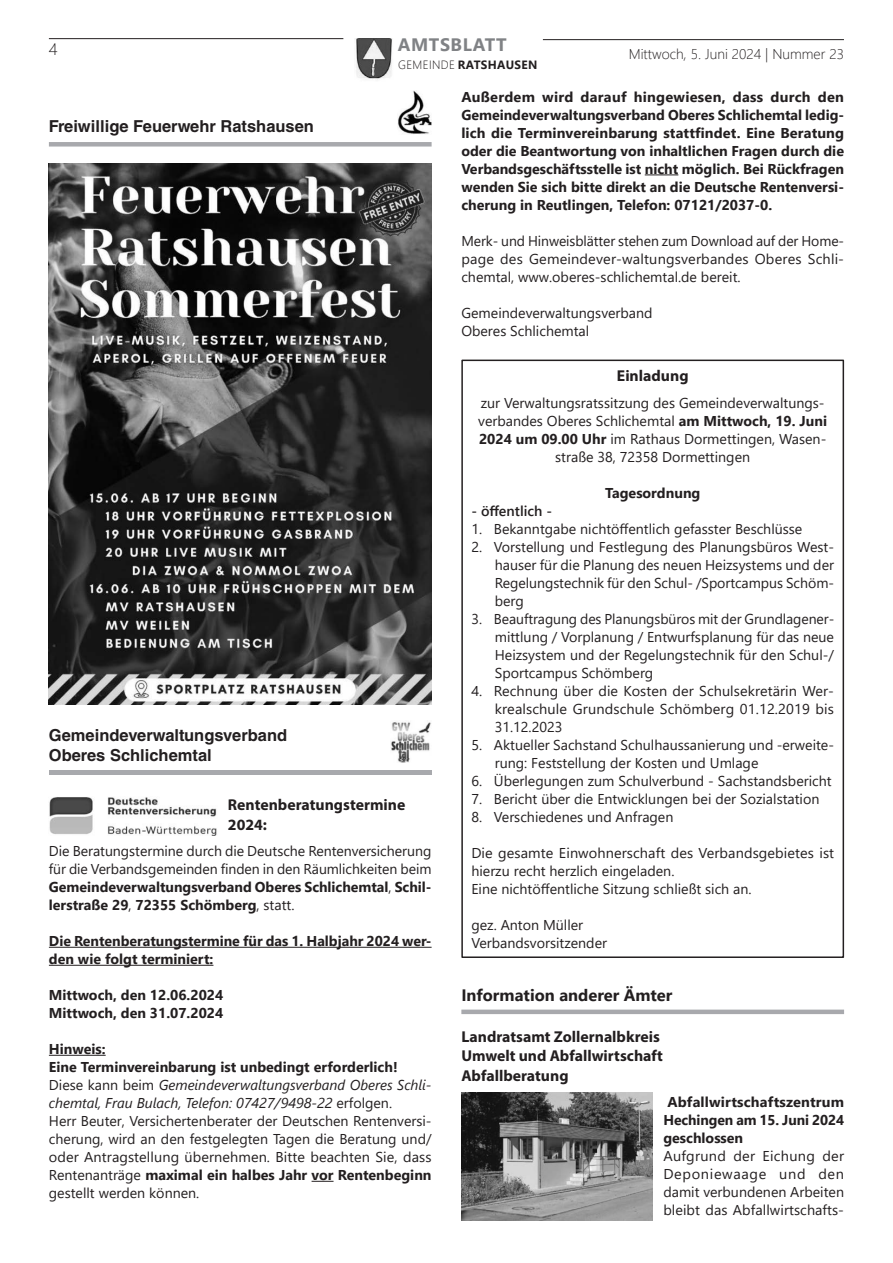
<style>
.page{position:relative;width:893px;height:1263px;background:#fff}
.page>*{position:absolute;margin:0;border:0;box-sizing:border-box;transform-origin:0 0}
.t1{font:700 18px "Segoe UI";letter-spacing:.03em;color:#808285}
.t2{font:700 16.5px/19.8px "Helvetica LT Std";color:#231f20}
.t3{font:700 16.5px "Segoe UI";color:#231f20}
.t4{font:300 16.5px "Segoe UI";color:#231f20}
.t5{font:700 15.75px/19.5px "Myriad Pro";color:#231f20}
.t6{font:14.25px/18px "Segoe UI";color:#231f20;text-align:justify}
.t7{font:700 14.25px/18px "Segoe UI";color:#231f20}
.t8{font:300 14.25px "Segoe UI";color:#231f20}
.t9{font:600 14.25px "Segoe UI";color:#231f20}
.t10{font:700 12px "Segoe UI";letter-spacing:.03em;color:#231f20}
.s1{font-weight:300}
.s2{font-weight:700}
.s3{font-style:italic}
</style>
<div class="page">
<hr style="left:49px;top:38px;width:294px;height:1px;background:#231f20">
<hr style="left:543px;top:39px;width:301px;height:1px;background:#231f20">
<img style="left:355px;top:38px;width:37px;height:42px">
<hr style="left:49px;top:947px;width:383px;height:1px;background:#231f20">
<hr style="left:49px;top:965px;width:164px;height:1px;background:#231f20">
<hr style="left:49px;top:1055px;width:57px;height:1px;background:#231f20">
<svg style="left:312px;top:1181px;width:22px;height:1px"></svg>
<div style="left:49px;top:142px;width:383px;height:5px;background:#a8a9ad"></div>
<img style="left:398px;top:91px;width:34px;height:43px">
<img style="left:49px;top:164px;width:383px;height:541px">
<div style="left:49px;top:770px;width:383px;height:5px;background:#a8a9ad"></div>
<img style="left:390px;top:722px;width:41px;height:41px">
<img style="left:49px;top:797px;width:168px;height:39px">
<hr style="left:645px;top:175px;width:33px;height:1px;background:#231f20">
<div style="left:461px;top:1009px;width:383px;height:5px;background:#a8a9ad"></div>
<div style="left:461px;top:360px;width:383px;height:598px;border:2px solid #231f20"></div>
<img style="left:461px;top:1093px;width:192px;height:127px">
<p class="t4" style="left:49px;top:34px;width:10px">4</p>
<p class="t1" style="left:398px;top:28px;width:110px">AMTSBLATT</p>
<p class="t10" style="left:398px;top:54px;width:141px"><span class="s1">GEMEINDE</span> RATSHAUSEN</p>
<p class="t8" style="left:629px;top:41px;width:217px">Mittwoch, 5. Juni 2024 | Nummer 23</p>
<p class="t2" style="left:49px;top:116px;width:267px">Freiwillige Feuerwehr Ratshausen</p>
<p class="t2" style="left:49px;top:725px;width:240px">Gemeindeverwaltungsverband<br>Oberes Schlichemtal</p>
<p class="t5" style="left:228px;top:794px;width:179px">Rentenberatungstermine<br>2024:</p>
<p class="t6" style="left:49px;top:841px;width:384px">Die Beratungstermine durch die Deutsche Rentenversicherung für die Verbandsgemeinden finden in den Räumlichkeiten beim <span class="s2">Gemeindeverwaltungsverband Oberes Schlichemtal</span>, <span class="s2">Schil&shy;lerstraße 29</span>, <span class="s2">72355 Schömberg</span>, statt.</p>
<p class="t7" style="left:49px;top:931px;width:384px">Die Rentenberatungstermine für das 1. Halbjahr 2024 wer&shy;den wie folgt terminiert:</p>
<p class="t7" style="left:49px;top:985px;width:176px">Mittwoch, den 12.06.2024<br>Mittwoch, den 31.07.2024</p>
<p class="t6" style="left:49px;top:1039px;width:384px;text-align:left"><span class="s2">Hinweis:<br>Eine Terminvereinbarung ist unbedingt erforderlich!<br></span>Diese kann beim <span class="s3">Gemeindeverwaltungsverband Oberes Schli&shy;chemtal, Frau Bulach, Telefon: 07427/9498-22</span> erfolgen.<br>Herr Beuter, Versichertenberater der Deutschen Rentenversi&shy;cherung, wird an den festgelegten Tagen die Beratung und/ oder Antragstellung übernehmen. Bitte beachten Sie, dass Rentenanträge <span class="s2">maximal ein halbes Jahr vor Rentenbeginn </span>gestellt werden können.</p>
<p class="t7" style="left:461px;top:86px;width:384px;text-align:justify">Außerdem wird darauf hingewiesen, dass durch den Gemeindeverwaltungsverband Oberes Schlichemtal ledig&shy;lich die Terminvereinbarung stattfindet. Eine Beratung oder die Beantwortung von inhaltlichen Fragen durch die Verbandsgeschäftsstelle ist nicht möglich. Bei Rückfragen wenden Sie sich bitte direkt an die Deutsche Rentenversi&shy;cherung in Reutlingen, Telefon: 07121/2037-0.</p>
<p class="t6" style="left:461px;top:230px;width:384px">Merk- und Hinweisblätter stehen zum Download auf der Home&shy;page des Gemeindever-waltungsverbandes Oberes Schli&shy;chemtal, www.oberes-schlichemtal.de bereit.</p>
<p class="t6" style="left:461px;top:302px;width:193px">Gemeindeverwaltungsverband<br>Oberes Schlichemtal</p>
<p class="t5" style="left:617px;top:366px;width:73px">Einladung</p>
<p class="t6" style="left:478px;top:393px;width:351px;text-align:center">zur Verwaltungsratssitzung des Gemeindeverwaltungs&shy;verbandes Oberes Schlichemtal <span class="s2">am Mittwoch, 19. Juni 2024 um 09.00 Uhr</span> im Rathaus Dormettingen, Wasen&shy;straße 38, 72358 Dormettingen</p>
<p class="t7" style="left:605px;top:483px;width:97px">Tagesordnung</p>
<p class="t9" style="left:471px;top:497px;width:82px">- öffentlich -</p>
<p class="t6" style="left:471px;top:519px;width:333px">1. Bekanntgabe nichtöffentlich gefasster Beschlüsse</p>
<p class="t6" style="left:495px;top:537px;width:341px;text-indent:-23px">2. Vorstellung und Festlegung des Planungsbüros West&shy;hauser für die Planung des neuen Heizsystems und der Regelungstechnik für den Schul- /Sportcampus Schöm&shy;berg</p>
<p class="t6" style="left:495px;top:609px;width:341px;text-indent:-23px">3. Beauftragung des Planungsbüros mit der Grundlagener&shy;mittlung / Vorplanung / Entwurfsplanung für das neue Heizsystem und der Regelungstechnik für den Schul-/ Sportcampus Schömberg</p>
<p class="t6" style="left:495px;top:681px;width:341px;text-indent:-23px">4. Rechnung über die Kosten der Schulsekretärin Wer&shy;krealschule Grundschule Schömberg 01.12.2019 bis 31.12.2023</p>
<p class="t6" style="left:495px;top:735px;width:341px;text-indent:-23px">5. Aktueller Sachstand Schulhaussanierung und -erweite&shy;rung: Feststellung der Kosten und Umlage</p>
<p class="t6" style="left:471px;top:771px;width:362px">6. Überlegungen zum Schulverbund - Sachstandsbericht</p>
<p class="t6" style="left:471px;top:789px;width:350px">7. Bericht über die Entwicklungen bei der Sozialstation</p>
<p class="t6" style="left:471px;top:807px;width:204px">8. Verschiedenes und Anfragen</p>
<p class="t6" style="left:471px;top:843px;width:364px;text-align:left">Die gesamte Einwohnerschaft des Verbandsgebietes ist hierzu recht herzlich eingeladen.<br>Eine nichtöffentliche Sitzung schließt sich an.</p>
<p class="t6" style="left:471px;top:915px;width:137px">gez. Anton Müller<br>Verbandsvorsitzender</p>
<p class="t3" style="left:461px;top:980px;width:213px">Information anderer Ämter</p>
<p class="t5" style="left:461px;top:1026px;width:203px">Landratsamt Zollernalbkreis<br>Umwelt und Abfallwirtschaft<br>Abfallberatung</p>
<p class="t7" style="left:663px;top:1092px;width:182px;text-align:justify">Abfallwirtschaftszentrum Hechingen am 15. Juni 2024 geschlossen</p>
<p class="t6" style="left:663px;top:1146px;width:182px">Aufgrund der Eichung der Deponiewaage und den damit verbundenen Arbeiten bleibt das Abfallwirtschafts-</p>
</div>
